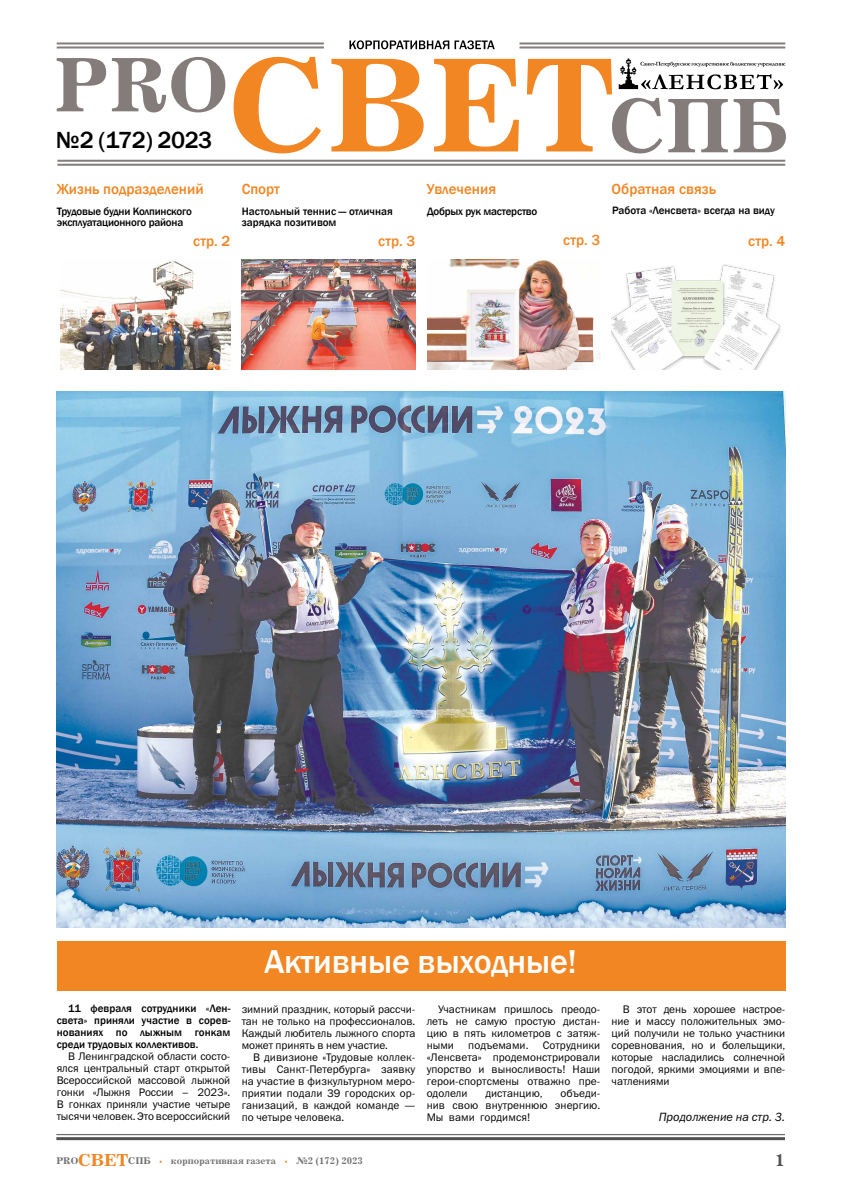
<style>
.page{position:relative;width:842px;height:1191px;background:#fff}
.page>*{position:absolute;margin:0;border:0;box-sizing:border-box;transform-origin:0 0}
.t1{font:500 34px "Franklin Gothic";letter-spacing:-.01em;color:#fffefd}
.t2{font:500 24px "Franklin Gothic";letter-spacing:-.02em;color:#000}
.t3{font:700 18px "Journal C";color:#525252}
.t4{font:500 15px "Franklin Gothic";color:#f28623}
.t5{font:italic 12px "Franklin Gothic Book C";color:#000}
.t6{font:11px/12px "Franklin Gothic Book C";letter-spacing:.005em;color:#000;text-align:justify}
.t7{font:500 11px/12px "Franklin Gothic";color:#000;text-align:justify}
.t8{font:500 11px/11.9px "Franklin Gothic";letter-spacing:-.02em;color:#000}
.t9{font:700 10px "Journal C";color:#707070}
.s1{font-size:18px;color:#f28623}
.s2{font-size:15px;color:#f28623}
</style>
<div class="page">
<img style="left:427px;top:259px;width:173px;height:110px">
<img style="left:57px;top:391px;width:728px;height:536px">
<img style="left:612px;top:264px;width:169px;height:105px">
<img style="left:60px;top:260px;width:170px;height:109px">
<img style="left:242px;top:259px;width:173px;height:110px">
<div style="left:57px;top:940px;width:728px;height:50px;background:#f28623"></div>
<hr style="left:56px;top:1134px;width:729px;height:1px;background:#525252">
<hr style="left:56px;top:1137px;width:729px;height:3px;background:#525252">
<svg style="left:234px;top:57px;width:87px;height:96px"></svg>
<svg style="left:331px;top:59px;width:93px;height:92px"></svg>
<svg style="left:434px;top:59px;width:85px;height:92px"></svg>
<svg style="left:349px;top:40px;width:146px;height:9px"></svg>
<hr style="left:57px;top:42px;width:267px;height:2px;background:#837c7b">
<hr style="left:57px;top:46px;width:267px;height:2px;background:#837c7b">
<hr style="left:519px;top:42px;width:266px;height:2px;background:#837c7b">
<hr style="left:519px;top:46px;width:266px;height:2px;background:#837c7b">
<svg style="left:527px;top:58px;width:259px;height:95px"></svg>
<svg style="left:57px;top:58px;width:49px;height:53px"></svg>
<svg style="left:112px;top:57px;width:113px;height:55px"></svg>
<hr style="left:57px;top:160px;width:728px;height:2px;background:#837c7b">
<hr style="left:57px;top:164px;width:728px;height:2px;background:#837c7b">
<h2 class="t2" style="left:56px;top:125px;width:158px">№2 (172) 2023</h2>
<h3 class="t4" style="left:612px;top:180px;width:106px">Обратная связь</h3>
<p class="t7" style="left:612px;top:205px;width:165px">Работа «Ленсвета» всегда на виду</p>
<h3 class="t4" style="left:57px;top:180px;width:148px">Жизнь подразделений</h3>
<p class="t8" style="left:57px;top:205px;width:136px">Трудовые будни Колпинского эксплуатационного района</p>
<h3 class="t4" style="left:193px;top:231px;width:39px">стр. 2</h3>
<h3 class="t4" style="left:748px;top:231px;width:39px">стр. 4</h3>
<h3 class="t4" style="left:242px;top:180px;width:40px">Спорт</h3>
<p class="t7" style="left:242px;top:205px;width:152px">Настольный теннис — отличная зарядка позитивом</p>
<h3 class="t4" style="left:427px;top:180px;width:71px">Увлечения</h3>
<p class="t8" style="left:427px;top:205px;width:112px">Добрых рук мастерство</p>
<h3 class="t4" style="left:563px;top:231px;width:39px">стр. 3</h3>
<h3 class="t4" style="left:378px;top:231px;width:39px">стр. 3</h3>
<p class="t7" style="left:57px;top:1002px;width:175px;text-indent:11px">11 февраля сотрудники «Лен&shy;света» приняли участие в сорев&shy;нованиях по лыжным гонкам среди трудовых коллективов.</p>
<p class="t6" style="left:57px;top:1049px;width:175px;text-indent:11px">В Ленинградской области состо&shy;ялся центральный старт открытой Всероссийской массовой лыжной гонки «Лыжня России – 2023».<br>В гонках приняли участие четыре тысячи человек. Это всероссийский</p>
<h1 class="t1" style="left:264px;top:941px;width:314px">Активные выходные!</h1>
<p class="t6" style="left:242px;top:1002px;width:175px">зимний праздник, который рассчи&shy;тан не только на профессионалов.<br>Каждый любитель лыжного спорта может принять в нем участие.</p>
<p class="t6" style="left:242px;top:1050px;width:175px;text-indent:11px">В дивизионе «Трудовые коллек&shy;тивы Санкт-Петербурга» заявку на участие в физкультурном меро&shy;приятии подали 39 городских ор&shy;ганизаций, в каждой команде — по четыре человека.</p>
<p class="t6" style="left:427px;top:1002px;width:175px;text-indent:11px">Участникам пришлось преодо&shy;леть не самую простую дистан&shy;цию в пять километров с затяж&shy;ными</p>
<p class="t6" style="left:427px;top:1038px;width:175px;text-indent:116px">Сотрудники «Ленсвета» продемонстрировали упорство и выносливость! Наши герои-спортсмены отважно пре&shy;одолели</p>
<p class="t6" style="left:468px;top:1038px;width:62px">подъемами.</p>
<p class="t6" style="left:427px;top:1086px;width:175px;text-indent:134px">объеди&shy;нив свою внутреннюю энергию.<br>Мы вами гордимся!</p>
<p class="t6" style="left:485px;top:1086px;width:59px">дистанцию,</p>
<p class="t6" style="left:612px;top:1002px;width:175px;text-indent:11px">В этот день хорошее настрое&shy;ние и массу положительных эмо&shy;ций получили не только участники соревнования, но и болельщики, которые насладились солнечной погодой, яркими эмоциями и впе&shy;чатлениями</p>
<p class="t5" style="left:659px;top:1110px;width:128px">Продолжение на стр. 3.</p>
<p class="t9" style="left:56px;top:1155px;width:308px">PRO<span class="s1">СВЕТ</span>СПБ <span class="s2">•</span> корпоративная газета <span class="s2">•</span> №2 (172) 2023</p>
<h3 class="t3" style="left:775px;top:1150px;width:11px">1</h3>
</div>
